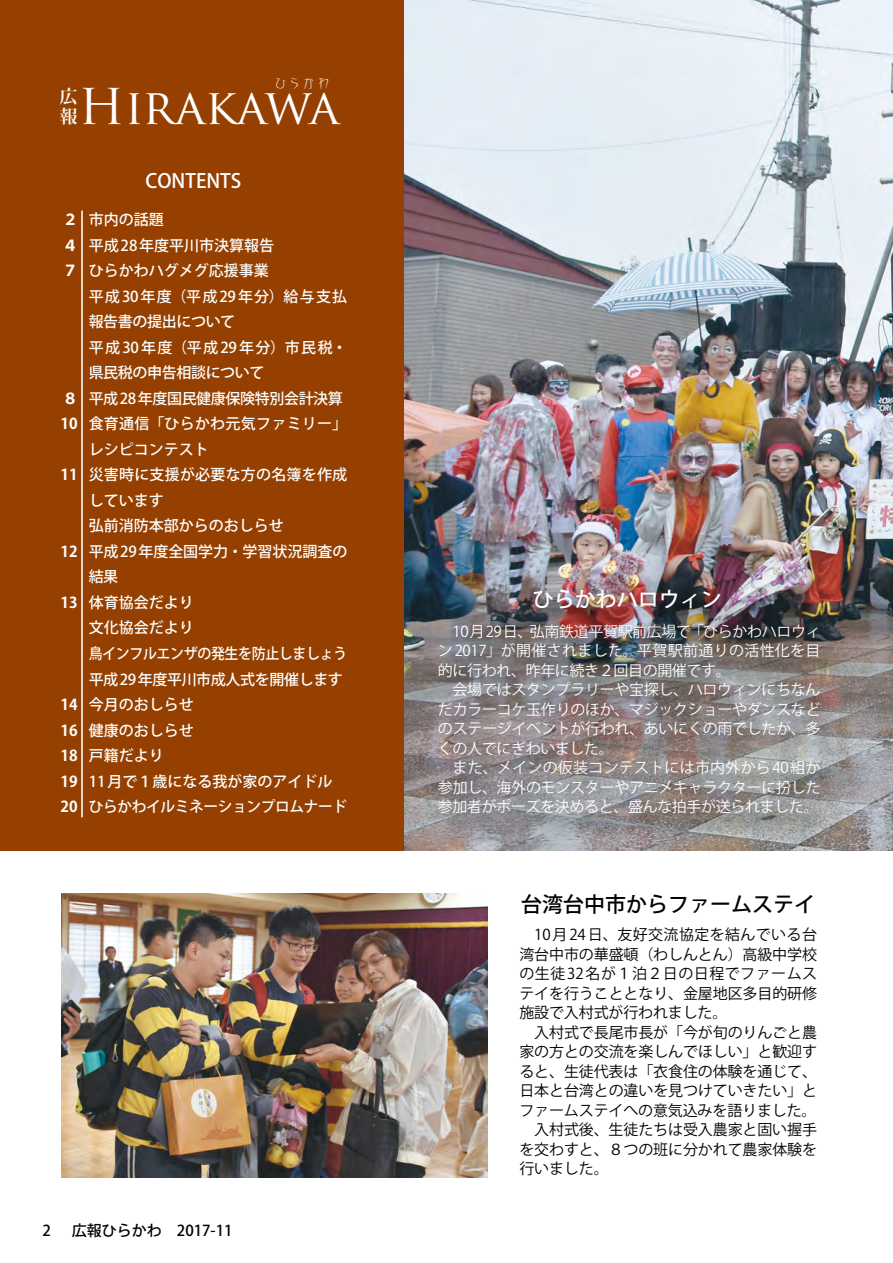
<style>
.page{position:relative;width:893px;height:1263px;background:#fff}
.page>*{position:absolute;margin:0;border:0;box-sizing:border-box;transform-origin:0 0}
.t1{font:48.15px "Trajan Pro";letter-spacing:-.005em;color:#fff}
.t2{font:500 21px "Koz Go Pr 6 N";color:#000}
.t3{font:500 21px "Koz Go Pr 6 N";color:#fff}
.t4{font:500 19.5px "Koz Go Pr 6 N";color:#fff}
.t5{font:700 18px/19.8px "Koz Min Pr 6 N";color:#fff}
.t6{font:500 15px/25.5px "Koz Go Pro";color:#fff}
.t7{font:15px/19.5px "Koz Go Pr 6 N";letter-spacing:-.02em;color:#fff}
.t8{font:15px/19.5px "Koz Go Pr 6 N";letter-spacing:-.01em;color:#000}
.t9{font:700 15px/25.5px "Koz Go Pro";color:#fff;text-align:justify}
.t10{font:500 15px "Koz Go Pr 6 N";color:#000}
.t11{font:12.9px "DF Kin Bun W3 WING RKSJ H";color:#fff;scale:1.28 1}
</style>
<div class="page">
<img style="left:404px;top:0;width:489px;height:850px">
<div style="left:0;top:0;width:404px;height:850px;background:#954000"></div>
<hr style="left:81px;top:211px;width:2px;height:606px;background:#fff">
<img style="left:62px;top:893px;width:425px;height:284px">
<img style="left:426px;top:612px;width:428px;height:239px">
<img style="left:426px;top:577px;width:424px;height:71px">
<p class="t11" style="left:276px;top:76px;width:43px">ひらかわ</p>
<p class="t1" style="left:79px;top:76px;width:262px">Hirakawa</p>
<p class="t5" style="left:60px;top:87px;width:19px">広報</p>
<p class="t9" style="left:63px;top:208px;width:16px">２<br>４<br>７</p>
<p class="t9" style="left:61px;top:387px;width:19px">８<br>10</p>
<p class="t9" style="left:61px;top:463px;width:19px">11</p>
<p class="t9" style="left:61px;top:540px;width:19px">12</p>
<p class="t9" style="left:61px;top:591px;width:19px">13</p>
<p class="t9" style="left:61px;top:693px;width:19px">14<br>16<br>18<br>19<br>20</p>
<p class="t4" style="left:146px;top:169px;width:97px">CONTENTS</p>
<p class="t6" style="left:89px;top:208px;width:260px">市内の話題<br>平成 28年度平川市決算報告<br>ひらかわハグメグ応援事業<br>平成30年度（平成29年分）給与支払報告書の提出について<br>平成30年度（平成29年分）市民税・県民税の申告相談について<br>平成28年度国民健康保険特別会計決算食育通信「ひらかわ元気ファミリー」レシピコンテスト<br>災害時に支援が必要な方の名簿を作成しています<br>弘前消防本部からのおしらせ<br>平成29年度全国学力・学習状況調査の結果<br>体育協会だより<br>文化協会だより<br>鳥インフルエンザの発生を防止しましょう平成29年度平川市成人式を開催します今月のおしらせ<br>健康のおしらせ<br>戸籍だより<br>11月で１歳になる我が家のアイドルひらかわイルミネーションプロムナード</p>
<p class="t10" style="left:43px;top:1222px;width:10px">2</p>
<p class="t10" style="left:72px;top:1222px;width:162px">広報ひらかわ　2017-11</p>
<p class="t3" style="left:533px;top:588px;width:190px">ひらかわハロウィン</p>
<p class="t7" style="left:438px;top:622px;width:384px;text-indent:15px">10月29日、弘南鉄道平賀駅前広場で「ひらかわハロウィン2017」が開催されました。平賀駅前通りの活性化を目的に行われ、昨年に続き２回目の開催です。<br>　会場ではスタンプラリーや宝探し、ハロウィンにちなんだカラーコケ玉作りのほか、マジックショーやダンスなどのステージイベントが行われ、あいにくの雨でしたが、多くの人でにぎわいました。<br>　また、メインの仮装コンテストには市内外から40組が参加し、海外のモンスターやアニメキャラクターに扮した参加者がポーズを決めると、盛んな拍手が送られました。</p>
<p class="t2" style="left:521px;top:892px;width:295px">台湾台中市からファームステイ</p>
<p class="t8" style="left:519px;top:925px;width:299px;text-indent:15px">10月24日、友好交流協定を結んでいる台湾台中市の華盛頓（わしんとん）高級中学校の生徒32名が１泊２日の日程でファームステイを行うこととなり、金屋地区多目的研修施設で入村式が行われました。<br>　入村式で長尾市長が「今が旬のりんごと農家の方との交流を楽しんでほしい」と歓迎すると、生徒代表は「衣食住の体験を通じて、日本と台湾との違いを見つけていきたい」とファームステイへの意気込みを語りました。　入村式後、生徒たちは受入農家と固い握手を交わすと、８つの班に分かれて農家体験を行いました。</p>
</div>
